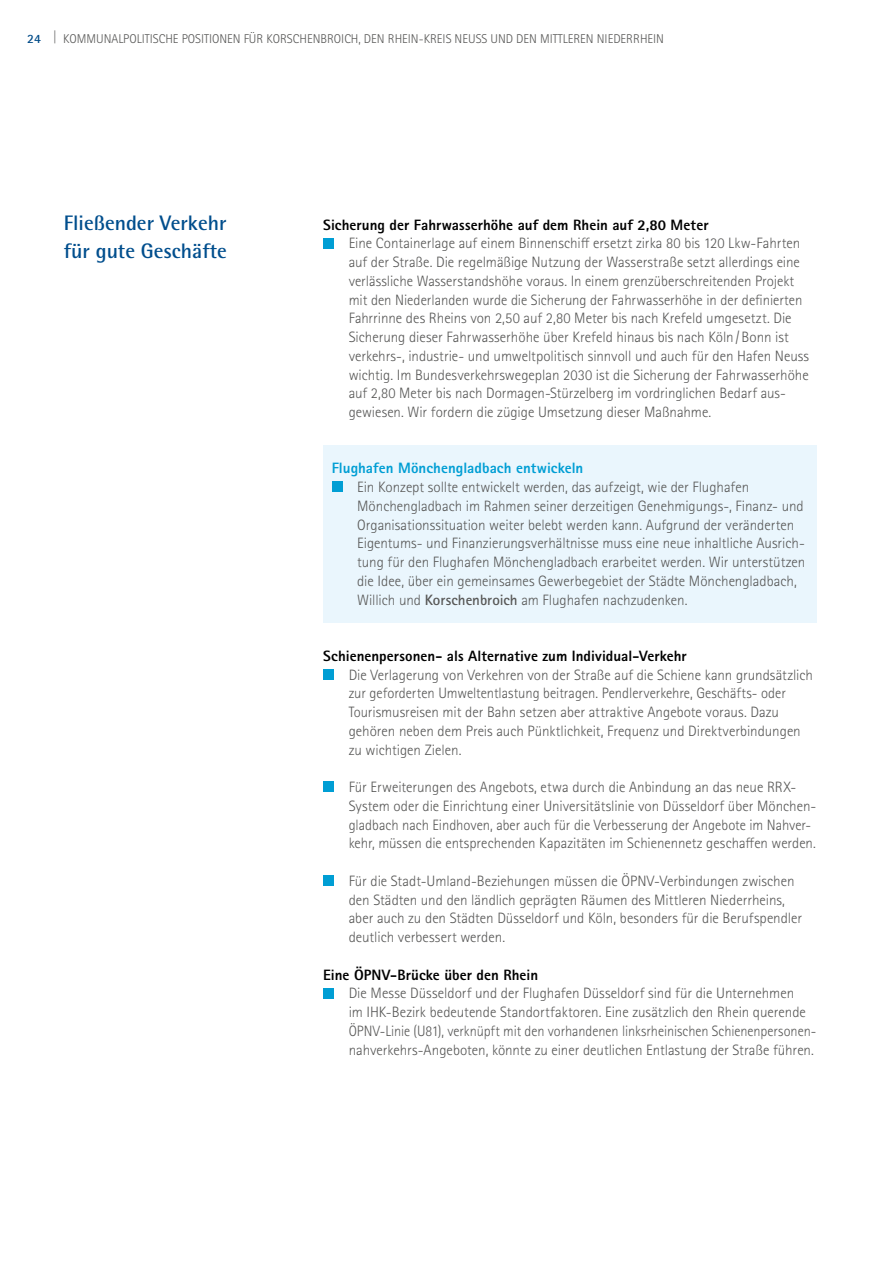
<style>
.page{position:relative;width:893px;height:1263px;background:#fff}
.page>*{position:absolute;margin:0;border:0;box-sizing:border-box;transform-origin:0 0}
.t1{font:700 21px/28.5px "Rotis Semi Sans Pro";color:#004e8d}
.t2{font:300 15px/18.8px "Rotis Sans Serif Pro";color:#575756}
.t3{font:800 15px "Rotis Sans Serif Pro";letter-spacing:.005em;color:#000}
.t4{font:800 15px "Rotis Sans Serif Pro";color:#009ed4}
.t5{font:300 12.75px "Rotis Sans Serif Pro";color:#575756}
.s1{font-weight:700;color:#004b88}
.s2{font-weight:700}
</style>
<div class="page">
<div style="left:323px;top:238px;width:11px;height:10px;background:#009ed4"></div>
<div style="left:323px;top:445px;width:493px;height:178px;background:#eaf6fd"></div>
<div style="left:332px;top:481px;width:10px;height:11px;background:#009ed4"></div>
<div style="left:323px;top:669px;width:11px;height:11px;background:#009ed4"></div>
<div style="left:323px;top:781px;width:11px;height:11px;background:#009ed4"></div>
<div style="left:323px;top:875px;width:11px;height:11px;background:#009ed4"></div>
<div style="left:323px;top:988px;width:11px;height:10px;background:#009ed4"></div>
<p class="t5" style="left:27px;top:31px;width:638px"><span class="s1">24</span> | KOMMUNALPOLITISCHE POSITIONEN FÜR KORSCHENBROICH, DEN RHEIN-KREIS NEUSS UND DEN MITTLEREN NIEDERRHEIN</p>
<h1 class="t1" style="left:64px;top:208px;width:165px">Fließender Verkehr für gute Geschäfte</h1>
<p class="t3" style="left:323px;top:215px;width:387px">Sicherung der Fahrwasserhöhe auf dem Rhein auf 2,80 Meter</p>
<p class="t2" style="left:349px;top:234px;width:462px">Eine Containerlage auf einem Binnenschiff ersetzt zirka 80 bis 120 Lkw-Fahrten auf der Straße. Die regelmäßige Nutzung der Wasserstraße setzt allerdings eine verlässliche Wasserstandshöhe voraus. In einem grenzüberschreitenden Projekt mit den Niederlanden wurde die Sicherung der Fahrwasserhöhe in der definierten Fahrrinne des Rheins von 2,50 auf 2,80 Meter bis nach Krefeld umgesetzt. Die Sicherung dieser Fahrwasserhöhe über Krefeld hinaus bis nach Köln /Bonn ist verkehrs-, industrie- und umweltpolitisch sinnvoll und auch für den Hafen Neuss wichtig. Im Bundesverkehrswegeplan 2030 ist die Sicherung der Fahrwasserhöhe auf 2,80 Meter bis nach Dormagen-Stürzelberg im vordringlichen Bedarf aus&shy;gewiesen. Wir fordern die zügige Umsetzung dieser Maßnahme.</p>
<p class="t4" style="left:332px;top:459px;width:253px">Flughafen Mönchengladbach entwickeln</p>
<p class="t2" style="left:357px;top:478px;width:450px">Ein Konzept sollte entwickelt werden, das aufzeigt, wie der Flughafen Mönchengladbach im Rahmen seiner derzeitigen Genehmigungs-, Finanz- und Organisationssituation weiter belebt werden kann. Aufgrund der veränderten Eigentums- und Finanzierungsverhältnisse muss eine neue inhaltliche Ausrich&shy;tung für den Flughafen Mönchengladbach erarbeitet werden. Wir unterstützen die Idee, über ein gemeinsames Gewerbegebiet der Städte Mönchengladbach, Willich und <span class="s2">Korschenbroich</span> am Flughafen nachzudenken.</p>
<p class="t3" style="left:323px;top:646px;width:365px">Schienenpersonen- als Alternative zum Individual-Verkehr</p>
<p class="t2" style="left:349px;top:665px;width:466px">Die Verlagerung von Verkehren von der Straße auf die Schiene kann grundsätzlich zur geforderten Umweltentlastung beitragen. Pendlerverkehre, Geschäfts- oder Tourismusreisen mit der Bahn setzen aber attraktive Angebote voraus. Dazu gehören neben dem Preis auch Pünktlichkeit, Frequenz und Direktverbindungen zu wichtigen Zielen.</p>
<p class="t2" style="left:349px;top:778px;width:469px">Für Erweiterungen des Angebots, etwa durch die Anbindung an das neue RRX-System oder die Einrichtung einer Universitätslinie von Düsseldorf über Mönchen&shy;gladbach nach Eindhoven, aber auch für die Verbesserung der Angebote im Nahver&shy;kehr, müssen die entsprechenden Kapazitäten im Schienennetz geschaffen werden.</p>
<p class="t2" style="left:349px;top:872px;width:455px">Für die Stadt-Umland-Beziehungen müssen die ÖPNV-Verbindungen zwischen den Städten und den ländlich geprägten Räumen des Mittleren Niederrheins, aber auch zu den Städten Düsseldorf und Köln, besonders für die Berufspendler deutlich verbessert werden.</p>
<p class="t3" style="left:323px;top:965px;width:216px">Eine ÖPNV-Brücke über den Rhein</p>
<p class="t2" style="left:349px;top:984px;width:469px">Die Messe Düsseldorf und der Flughafen Düsseldorf sind für die Unternehmen<br>im IHK-Bezirk bedeutende Standortfaktoren. Eine zusätzlich den Rhein querende ÖPNV-Linie (U81), verknüpft mit den vorhandenen linksrheinischen Schienenpersonen&shy;nahverkehrs-Angeboten, könnte zu einer deutlichen Entlastung der Straße führen.</p>
</div>
